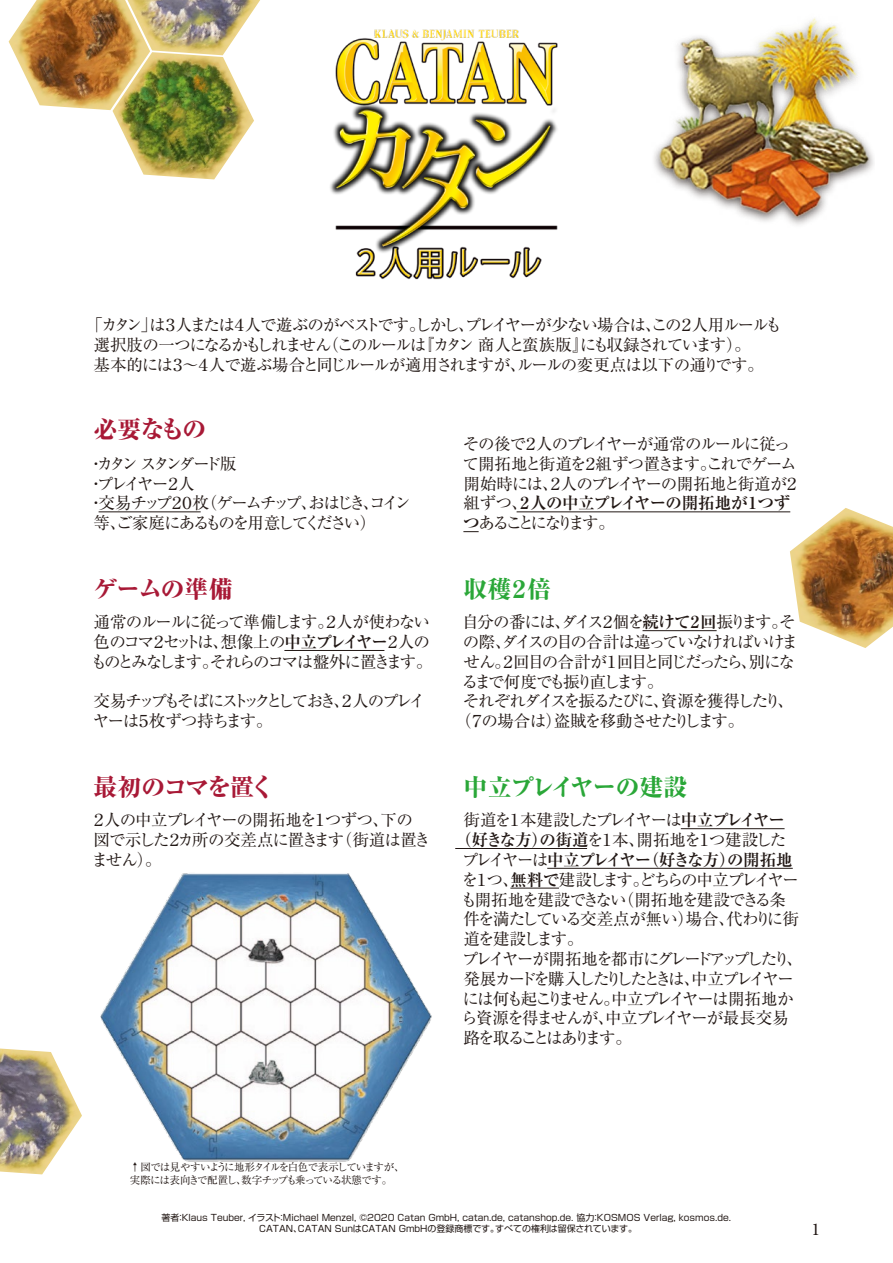
<style>
.page{position:relative;width:893px;height:1263px;background:#fff}
.page>*{position:absolute;margin:0;border:0;box-sizing:border-box;transform-origin:0 0}
.t1{font:800 24px "Ryumin Pro";letter-spacing:-.06em;color:#a81936}
.t2{font:800 24px "Ryumin Pro";letter-spacing:-.06em;color:#2aa738}
.t3{font:18px "Minion Pro";color:#221815}
.t4{font:16.5px/19.8px "Ryumin Pro";letter-spacing:-.115em;color:#221815}
.t5{font:16.5px/19.8px "Ryumin Pro";letter-spacing:-.065em;color:#221815}
.t6{font:16.5px "Ryumin Pro";letter-spacing:-.145em;color:#221815}
.t7{font:16.5px "Ryumin Pro";letter-spacing:-.08em;color:#221815}
.t8{font:16.5px "Ryumin Pro";letter-spacing:-.14em;color:#221815}
.t9{font:16.5px/19.8px "Ryumin Pro";letter-spacing:-.165em;color:#221815}
.t10{font:16.5px "Ryumin Pro";letter-spacing:-.17em;color:#221815}
.t11{font:16.5px "Ryumin Pro";letter-spacing:-.215em;color:#221815}
.t12{font:16.5px "Ryumin Pro";letter-spacing:-.15em;color:#221815}
.t13{font:16.5px "Ryumin Pro";letter-spacing:-.16em;color:#221815}
.t14{font:16.5px "Ryumin Pro";letter-spacing:-.095em;color:#221815}
.t15{font:700 16.5px "Ryumin Pro";letter-spacing:-.06em;color:#221815}
.t16{font:16.5px "Ryumin Pro";letter-spacing:-.225em;color:#221815}
.t17{font:16.5px "Ryumin Pro";letter-spacing:-.185em;color:#221815}
.t18{font:10.5px/12.6px "Ryumin Pro";letter-spacing:-.095em;color:#221815}
.t19{font:9px/10.8px "Shin Go Pro";color:#221815;text-align:center}
.s1{font-weight:700}
.s2{font-weight:400}
</style>
<div class="page">
<img style="left:330px;top:29px;width:228px;height:251px">
<hr style="left:99px;top:511px;width:102px;height:1px;background:#221815">
<hr style="left:284px;top:650px;width:100px;height:1px;background:#221815">
<hr style="left:517px;top:511px;width:273px;height:1px;background:#221815">
<svg style="left:463px;top:531px;width:16px;height:1px"></svg>
<hr style="left:642px;top:630px;width:75px;height:1px;background:#221815">
<hr style="left:681px;top:828px;width:104px;height:1px;background:#221815">
<hr style="left:455px;top:848px;width:132px;height:1px;background:#221815">
<hr style="left:547px;top:868px;width:246px;height:1px;background:#221815">
<hr style="left:510px;top:888px;width:49px;height:1px;background:#221815">
<img style="left:9px;top:0;width:118px;height:110px">
<img style="left:790px;top:508px;width:103px;height:140px">
<img style="left:127px;top:0;width:133px;height:52px">
<img style="left:0;top:1048px;width:82px;height:126px">
<img style="left:113px;top:52px;width:141px;height:127px">
<img style="left:100px;top:873px;width:332px;height:289px">
<img style="left:654px;top:18px;width:220px;height:207px">
<p class="t4" style="left:94px;top:314px;width:690px;text-indent:-7px">「カタン」は３人または４人で遊ぶのがベストです。しかし、プレイヤーが少ない場合は、この２人用ルールも選択肢の一つになるかもしれません（このルールは『カタン 商人と蛮族版』にも収録されています）。<br>基本的には３～４人で遊ぶ場合と同じルールが適用されますが、ルールの変更点は以下の通りです。</p>
<h1 class="t1" style="left:94px;top:410px;width:114px">必要なもの</h1>
<p class="t16" style="left:88px;top:451px;width:150px">・カタン スタンダード版</p>
<p class="t17" style="left:88px;top:470px;width:108px">・プレイヤー２人</p>
<p class="t11" style="left:88px;top:490px;width:325px">・交易チップ２０枚（ゲームチップ、おはじき、コイン</p>
<p class="t8" style="left:94px;top:510px;width:284px">等、ご家庭にあるものを用意してください）</p>
<h1 class="t1" style="left:93px;top:570px;width:141px">ゲームの準備</h1>
<p class="t4" style="left:91px;top:611px;width:343px">通常のルールに従って準備します。２人が使わない色のコマ２セットは、想像上の<span class="s1">中立プレイヤー</span>２人のものとみなします。それらのコマは盤外に置きます。</p>
<p class="t9" style="left:93px;top:690px;width:334px">交易チップもそばにストックとしておき、２人のプレイヤーは５枚ずつ持ちます。</p>
<h1 class="t1" style="left:94px;top:768px;width:183px">最初のコマを置く</h1>
<p class="t5" style="left:90px;top:809px;width:342px">２人の中立プレイヤーの開拓地を１つずつ、下の図で示した２カ所の交差点に置きます（街道は置きません）。</p>
<p class="t4" style="left:463px;top:433px;width:339px">その後で２人のプレイヤーが通常のルールに従って開拓地と街道を２組ずつ置きます。これでゲーム開始時には、２人のプレイヤーの開拓地と街道が２組ずつ、<span class="s1">２人の中立プレイヤーの開拓地が１つずつ</span>あることになります。</p>
<h1 class="t2" style="left:463px;top:570px;width:89px">収穫２倍</h1>
<p class="t8" style="left:462px;top:609px;width:335px">自分の番には、ダイス２個を<span class="s1">続けて２回</span>振ります。そ</p>
<p class="t14" style="left:463px;top:629px;width:337px">の際、ダイスの目の合計は違っていなければいけま</p>
<p class="t6" style="left:463px;top:649px;width:333px">せん。２回目の合計が１回目と同じだったら、別にな</p>
<p class="t10" style="left:462px;top:668px;width:203px">るまで何度でも振り直します。</p>
<p class="t4" style="left:463px;top:690px;width:333px">それぞれダイスを振るたびに、資源を獲得したり、</p>
<p class="t4" style="left:455px;top:710px;width:291px">（７の場合は）盗賊を移動させたりします。</p>
<h1 class="t2" style="left:463px;top:768px;width:226px">中立プレイヤーの建設</h1>
<p class="t4" style="left:463px;top:809px;width:323px">街道を１本建設したプレイヤーは<span class="s1">中立プレイヤー</span></p>
<p class="t4" style="left:455px;top:829px;width:333px"><span class="s1">（好きな方）の街道</span>を１本、開拓地を１つ建設した</p>
<p class="t15" style="left:462px;top:847px;width:332px"><span class="s2">プレイヤーは</span>中立プレイヤー（好きな方）の開拓地</p>
<p class="t12" style="left:462px;top:866px;width:339px">を１つ、<span class="s1">無料で</span>建設します。どちらの中立プレイヤー</p>
<p class="t4" style="left:461px;top:888px;width:326px">も開拓地を建設できない（開拓地を建設できる条</p>
<p class="t7" style="left:463px;top:906px;width:337px">件を満たしている交差点が無い）場合、代わりに街</p>
<p class="t4" style="left:463px;top:928px;width:122px">道を建設します。</p>
<p class="t6" style="left:462px;top:946px;width:342px">プレイヤーが開拓地を都市にグレードアップしたり、</p>
<p class="t13" style="left:463px;top:965px;width:332px">発展カードを購入したりしたときは、中立プレイヤー</p>
<p class="t4" style="left:462px;top:987px;width:333px">には何も起こりません。中立プレイヤーは開拓地か</p>
<p class="t7" style="left:461px;top:1005px;width:329px">ら資源を得ませんが、中立プレイヤーが最長交易</p>
<p class="t10" style="left:463px;top:1025px;width:170px">路を取ることはあります。</p>
<p class="t18" style="left:130px;top:1160px;width:276px">↑図では見やすいように地形タイルを白色で表示していますが、実際には表向きで配置し、数字チップも乗っている状態です。</p>
<p class="t19" style="left:161px;top:1211px;width:571px">著者：Klaus Teuber, イラスト：Michael Menzel, ©2020 Catan GmbH, catan.de, catanshop.de. 協力：KOSMOS Verlag, kosmos.de.<br>CATAN、CATAN SunはCATAN GmbHの登録商標です。すべての権利は留保されています。</p>
<p class="t3" style="left:811px;top:1217px;width:10px">1</p>
</div>
